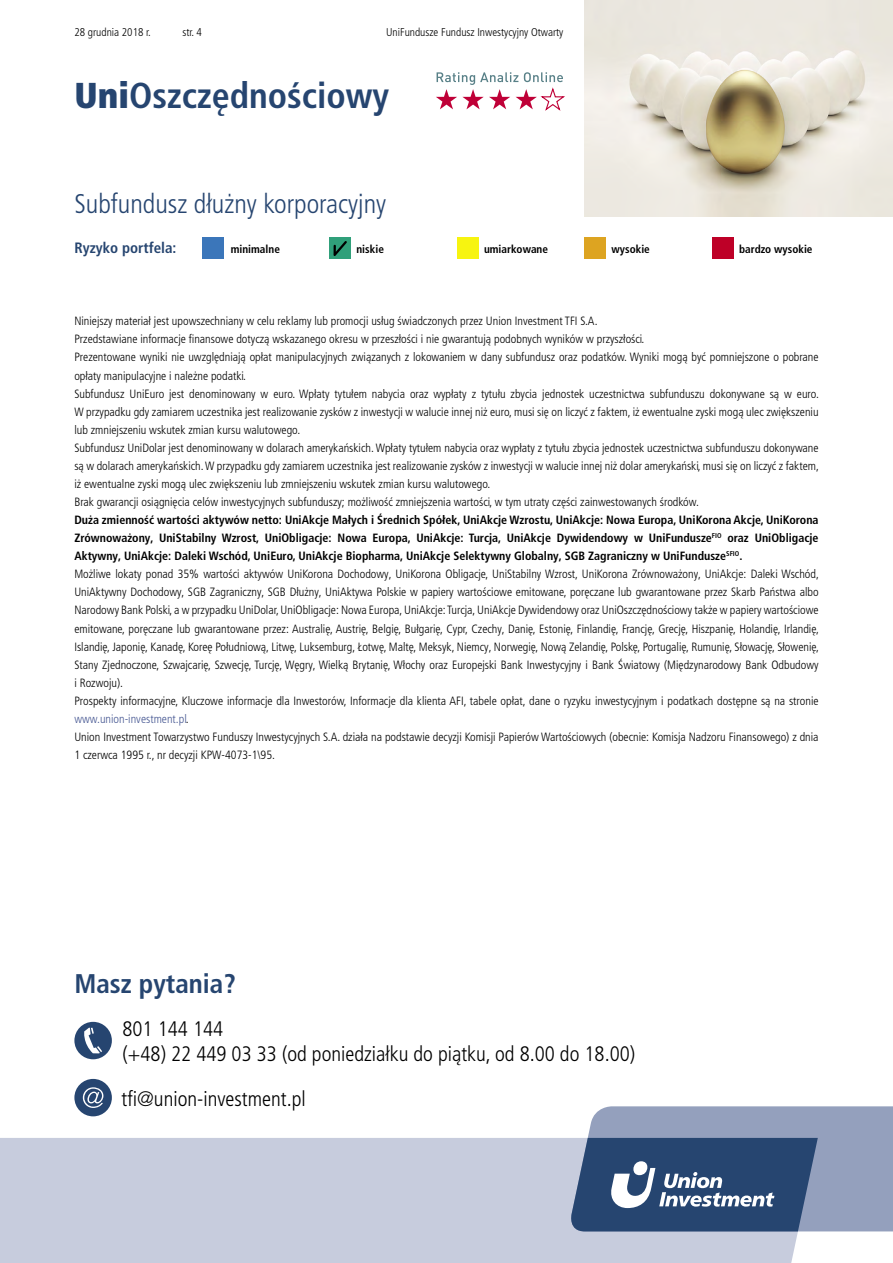
<style>
.page{position:relative;width:893px;height:1263px;background:#fff}
.page>*{position:absolute;margin:0;border:0;box-sizing:border-box;transform-origin:0 0}
.t1{font:700 condensed 36px "Frutiger LT Pro";color:#264570}
.t2{font:300 condensed 27px "Frutiger LT Pro";color:#264570}
.t3{font:700 condensed 27px "Frutiger LT Pro";color:#264570}
.t4{font:300 condensed 21px/25.2px "Frutiger LT Pro";color:#000}
.t5{font:700 condensed 15px "Frutiger LT Pro";color:#264570}
.t6{font:300 condensed 12px/18px "Frutiger LT Pro";color:#000}
.t7{font:300 condensed 11.25px "Frutiger LT Pro";color:#000}
.t8{font:700 condensed 11.25px "Frutiger LT Pro";color:#000}
.s1{font-weight:900}
.s2{font-weight:700}
.s3{color:#465792}
</style>
<div class="page">
<div style="left:202px;top:238px;width:21px;height:21px;background:#3b76ba"></div>
<div style="left:330px;top:238px;width:21px;height:21px;background:#30a07a"></div>
<svg style="left:334px;top:241px;width:13px;height:15px"></svg>
<div style="left:457px;top:238px;width:21px;height:21px;background:#f7f410"></div>
<div style="left:585px;top:238px;width:21px;height:21px;background:#dda421"></div>
<div style="left:712px;top:238px;width:21px;height:21px;background:#be0027"></div>
<img style="left:585px;top:0;width:308px;height:217px">
<div style="left:0;top:1138px;width:818px;height:125px;background:#c7ccdd"></div>
<svg style="left:568px;top:1106px;width:325px;height:125px;background:#6a7d9e"></svg>
<svg style="left:436px;top:72px;width:129px;height:39px"></svg>
<div style="left:74px;top:1079px;width:38px;height:37px;background:#264570;border-radius:50%"></div>
<svg style="left:83px;top:1087px;width:20px;height:21px"></svg>
<div style="left:74px;top:1022px;width:38px;height:37px;background:#264570;border-radius:50%"></div>
<svg style="left:84px;top:1028px;width:18px;height:25px"></svg>
<p class="t7" style="left:74px;top:26px;width:78px">28 grudnia 2018 r.</p>
<p class="t7" style="left:182px;top:26px;width:21px">str. 4</p>
<p class="t7" style="left:386px;top:26px;width:179px">UniFundusze Fundusz Inwestycyjny Otwarty</p>
<h1 class="t1" style="left:74px;top:75px;width:316px"><span class="s1">Uni</span>Oszczędnościowy</h1>
<h2 class="t2" style="left:74px;top:188px;width:313px">Subfundusz dłużny korporacyjny</h2>
<p class="t5" style="left:74px;top:239px;width:104px">Ryzyko portfela:</p>
<p class="t8" style="left:231px;top:242px;width:51px">minimalne</p>
<p class="t8" style="left:356px;top:242px;width:29px">niskie</p>
<p class="t8" style="left:484px;top:242px;width:66px">umiarkowane</p>
<p class="t8" style="left:612px;top:242px;width:40px">wysokie</p>
<p class="t8" style="left:739px;top:242px;width:75px">bardzo wysokie</p>
<p class="t6" style="left:74px;top:312px;width:746px">Niniejszy materiał jest upowszechniany w celu reklamy lub promocji usług świadczonych przez Union Investment TFI S.A.<br>Przedstawiane informacje finansowe dotyczą wskazanego okresu w przeszłości i nie gwarantują podobnych wyników w przyszłości.<br>Prezentowane wyniki nie uwzględniają opłat manipulacyjnych związanych z lokowaniem w dany subfundusz oraz podatków. Wyniki mogą być pomniejszone o pobrane opłaty manipulacyjne i należne podatki.<br>Subfundusz UniEuro jest denominowany w euro. Wpłaty tytułem nabycia oraz wypłaty z tytułu zbycia jednostek uczestnictwa subfunduszu dokonywane są w euro.<br>W przypadku gdy zamiarem uczestnika jest realizowanie zysków z inwestycji w walucie innej niż euro, musi się on liczyć z faktem, iż ewentualne zyski mogą ulec zwiększeniu lub zmniejszeniu wskutek zmian kursu walutowego.<br>Subfundusz UniDolar jest denominowany w dolarach amerykańskich. Wpłaty tytułem nabycia oraz wypłaty z tytułu zbycia jednostek uczestnictwa subfunduszu dokonywane są w dolarach amerykańskich. W przypadku gdy zamiarem uczestnika jest realizowanie zysków z inwestycji w walucie innej niż dolar amerykański, musi się on liczyć z faktem, iż ewentualne zyski mogą ulec zwiększeniu lub zmniejszeniu wskutek zmian kursu walutowego.<br>Brak gwarancji osiągnięcia celów inwestycyjnych subfunduszy; możliwość zmniejszenia wartości, w tym utraty części zainwestowanych środków.</p>
<p class="t6" style="left:74px;top:511px;width:746px"><span class="s2">Duża zmienność wartości aktywów netto: UniAkcje Małych i Średnich Spółek, UniAkcje Wzrostu, UniAkcje: Nowa Europa, UniKorona Akcje, UniKorona Zrównoważony, UniStabilny Wzrost, UniObligacje: Nowa Europa, UniAkcje: Turcja, UniAkcje Dywidendowy w UniFundusze</span><sup>FIO</sup> <span class="s2">oraz UniObligacje Aktywny, UniAkcje: Daleki Wschód, UniEuro, UniAkcje Biopharma, UniAkcje Selektywny Globalny, SGB Zagraniczny w UniFundusze</span><sup>SFIO</sup><span class="s2">.<br></span>Możliwe lokaty ponad 35% wartości aktywów UniKorona Dochodowy, UniKorona Obligacje, UniStabilny Wzrost, UniKorona Zrównoważony, UniAkcje: Daleki Wschód, UniAktywny Dochodowy, SGB Zagraniczny, SGB Dłużny, UniAktywa Polskie w papiery wartościowe emitowane, poręczane lub gwarantowane przez Skarb Państwa albo Narodowy Bank Polski, a w przypadku UniDolar, UniObligacje: Nowa Europa, UniAkcje: Turcja, UniAkcje Dywidendowy oraz UniOszczędnościowy także w papiery wartościowe emitowane, poręczane lub gwarantowane przez: Australię, Austrię, Belgię, Bułgarię, Cypr, Czechy, Danię, Estonię, Finlandię, Francję, Grecję, Hiszpanię, Holandię, Irlandię, Islandię, Japonię, Kanadę, Koreę Południową, Litwę, Luksemburg, Łotwę, Maltę, Meksyk, Niemcy, Norwegię, Nową Zelandię, Polskę, Portugalię, Rumunię, Słowację, Słowenię, Stany Zjednoczone, Szwajcarię, Szwecję, Turcję, Węgry, Wielką Brytanię, Włochy oraz Europejski Bank Inwestycyjny i Bank Światowy (Międzynarodowy Bank Odbudowy i Rozwoju).<br>Prospekty informacyjne, Kluczowe informacje dla Inwestorów, Informacje dla klienta AFI, tabele opłat, dane o ryzyku inwestycyjnym i podatkach dostępne są na stronie <span class="s3">www.union-investment.pl</span>.<br>Union Investment Towarzystwo Funduszy Inwestycyjnych S.A. działa na podstawie decyzji Komisji Papierów Wartościowych (obecnie: Komisja Nadzoru Finansowego) z dnia 1 czerwca 1995 r., nr decyzji KPW-4073-1\95.</p>
<h2 class="t3" style="left:74px;top:968px;width:163px">Masz pytania?</h2>
<h3 class="t4" style="left:122px;top:1016px;width:514px">801 144 144<br>(+48) 22 449 03 33 (od poniedziałku do piątku, od 8.00 do 18.00)</h3>
<h3 class="t4" style="left:122px;top:1086px;width:186px">tfi@union-investment.pl</h3>
</div>
